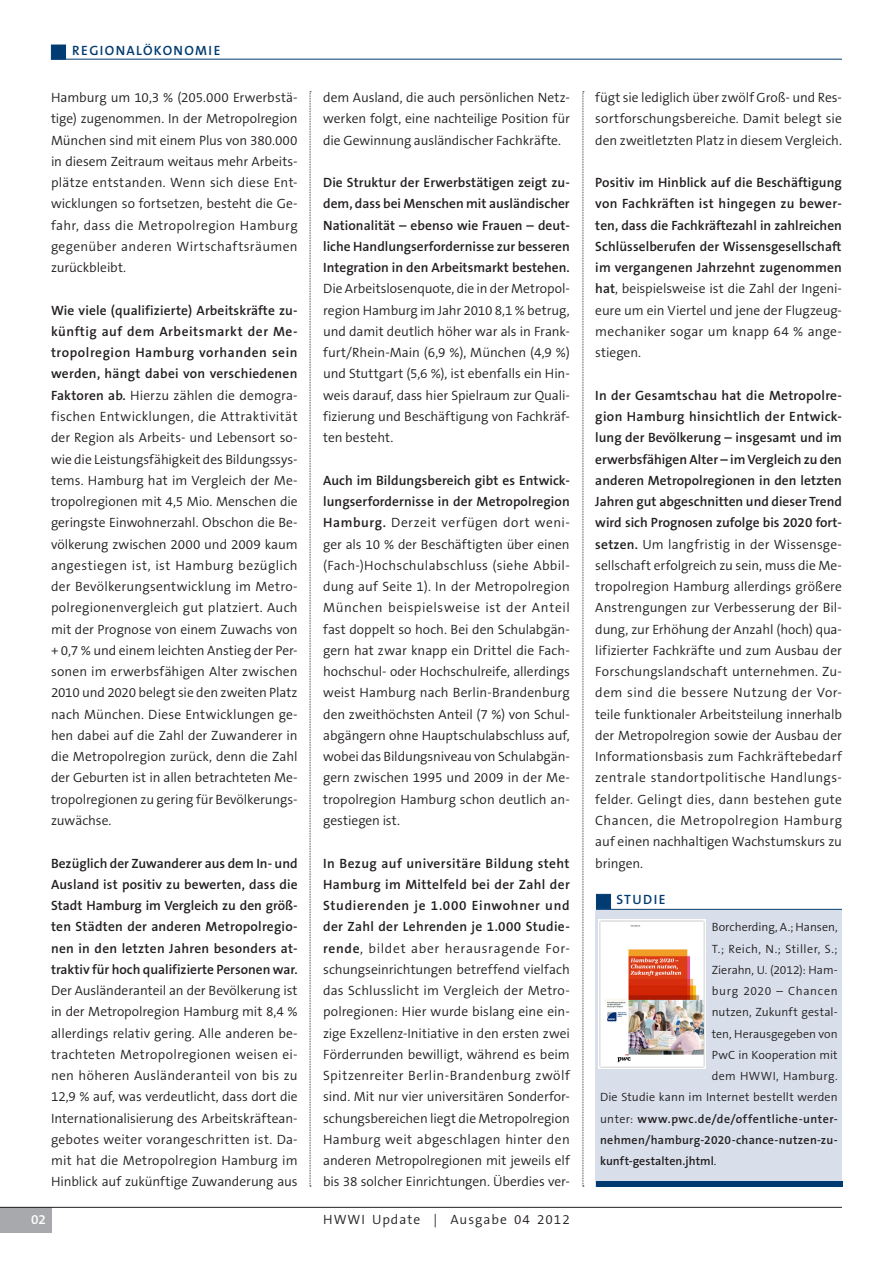
<style>
.page{position:relative;width:893px;height:1263px;background:#fff}
.page>*{position:absolute;margin:0;border:0;box-sizing:border-box;transform-origin:0 0}
.Fliesstext{font:300 13.5px/21.3px "The Sans B4";color:#231f20;text-align:justify}
.Fliesstext-2{font:600 13.5px/21.3px "The Sans B6";letter-spacing:.005em;color:#231f20;text-align:justify}
.Fliesstext-3{font:300 13.5px "The Sans B4";letter-spacing:.075em;color:#231f20}
.Themen{font:600 13.5px "The Sans B6";letter-spacing:.1em;color:#003b71}
.t1{font:600 13.5px "The Sans B6";color:#fff}
.Fliesstext-4{font:300 12px "The Sans B4";letter-spacing:.01em;color:#231f20}
.Fliesstext-5{font:600 12px "The Sans B6";letter-spacing:.025em;color:#231f20}
.Fliesstext-6{font:300 12px "The Sans B4";letter-spacing:.035em;color:#231f20}
.Fliesstext-7{font:600 12px "The Sans B6";letter-spacing:.005em;color:#231f20}
.Fliesstext-8{font:300 12px "The Sans B4";letter-spacing:.05em;color:#231f20}
.Fliesstext-9{font:300 12px "The Sans B4";letter-spacing:.03em;color:#231f20}
.s1{font-family:"The Sans B6";font-weight:600}
.s2{font-family:"The Sans B4";font-weight:300}
</style>
<div class="page">
<svg style="left:310px;top:91px;width:1px;height:1096px"></svg>
<div style="left:51px;top:45px;width:15px;height:15px;background:#003b71"></div>
<hr style="left:51px;top:59px;width:791px;height:1px;background:#003b71">
<div style="left:0;top:1208px;width:51px;height:25px;background:#a8a9ad"></div>
<hr style="left:0;top:1207px;width:842px;height:1px;background:#231f20">
<svg style="left:583px;top:91px;width:1px;height:1096px"></svg>
<div style="left:596px;top:910px;width:246px;height:276px;background:#d8dfeb"></div>
<div style="left:596px;top:1180px;width:246px;height:6px;background:#003b71"></div>
<hr style="left:596px;top:909px;width:246px;height:1px;background:#003b71">
<div style="left:596px;top:894px;width:15px;height:15px;background:#003b71;border:1px solid #003b71"></div>
<img style="left:598px;top:919px;width:107px;height:149px">
<p class="Themen" style="left:72px;top:43px;width:150px">REGIONALÖKONOMIE</p>
<p class="Fliesstext" style="left:51px;top:87px;width:248px">Hamburg um 10,3 % (205.000 Erwerbstä&shy;tige) zugenommen. In der Metropolregion München sind mit einem Plus von 380.000 in diesem Zeitraum weitaus mehr Arbeits&shy;plätze entstanden. Wenn sich diese Ent&shy;wicklungen so fortsetzen, besteht die Ge&shy;fahr, dass die Metropolregion Hamburg gegenüber anderen Wirtschaftsräumen zurückbleibt.</p>
<p class="Fliesstext" style="left:51px;top:300px;width:248px"><span class="s1">Wie viele (qualifizierte) Arbeitskräfte zu&shy;künftig auf dem Arbeitsmarkt der Me&shy;tropolregion Hamburg vorhanden sein werden, hängt dabei von verschiedenen Faktoren ab.</span> Hierzu zählen die demogra&shy;fischen Entwicklungen, die Attraktivität der Region als Arbeits- und Lebensort so&shy;wie die Leistungsfähigkeit des Bildungssys&shy;tems. Hamburg hat im Vergleich der Me&shy;tropolregionen mit 4,5 Mio. Menschen die geringste Einwohnerzahl. Obschon die Be&shy;völkerung zwischen 2000 und 2009 kaum angestiegen ist, ist Hamburg bezüglich der Bevölkerungsentwicklung im Metro&shy;polregionenvergleich gut platziert. Auch mit der Prognose von einem Zuwachs von + 0,7 % und einem leichten Anstieg der Per&shy;sonen im erwerbsfähigen Alter zwischen 2010 und 2020 belegt sie den zweiten Platz nach München. Diese Entwicklungen ge&shy;hen dabei auf die Zahl der Zuwanderer in die Metropolregion zurück, denn die Zahl der Geburten ist in allen betrachteten Me&shy;tropolregionen zu gering für Bevölkerungs&shy;zuwächse.</p>
<p class="Fliesstext" style="left:51px;top:853px;width:248px"><span class="s1">Bezüglich der Zuwanderer aus dem In- und Ausland ist positiv zu bewerten, dass die Stadt Hamburg im Vergleich zu den größ&shy;ten Städten der anderen Metropolregio&shy;nen in den letzten Jahren besonders at&shy;traktiv für hoch qualifizierte Personen war.<br></span>Der Ausländeranteil an der Bevölkerung ist in der Metropolregion Hamburg mit 8,4 % allerdings relativ gering. Alle anderen be&shy;trachteten Metropolregionen weisen ei&shy;nen höheren Ausländeranteil von bis zu 12,9 % auf, was verdeutlicht, dass dort die Internationalisierung des Arbeitskräftean&shy;gebotes weiter vorangeschritten ist. Da&shy;mit hat die Metropolregion Hamburg im Hinblick auf zukünftige Zuwanderung aus</p>
<p class="Fliesstext" style="left:323px;top:87px;width:248px">dem Ausland, die auch persönlichen Netz&shy;werken folgt, eine nachteilige Position für die Gewinnung ausländischer Fachkräfte.</p>
<p class="Fliesstext" style="left:323px;top:172px;width:248px"><span class="s1">Die Struktur der Erwerbstätigen zeigt zu&shy;dem, dass bei Menschen mit ausländischer Nationalität – ebenso wie Frauen – deut&shy;liche Handlungserfordernisse zur besseren Integration in den Arbeitsmarkt bestehen.<br></span>Die Arbeitslosenquote, die in der Metropol&shy;region Hamburg im Jahr 2010 8,1 % betrug, und damit deutlich höher war als in Frank&shy;furt/Rhein-Main (6,9 %), München (4,9 %) und Stuttgart (5,6 %), ist ebenfalls ein Hin&shy;weis darauf, dass hier Spielraum zur Quali&shy;fizierung und Beschäftigung von Fachkräf&shy;ten besteht.</p>
<p class="Fliesstext" style="left:323px;top:470px;width:248px"><span class="s1">Auch im Bildungsbereich gibt es Entwick&shy;lungserfordernisse in der Metropolregion Hamburg.</span> Derzeit verfügen dort weni&shy;ger als 10 % der Beschäftigten über einen (Fach-)Hochschulabschluss (siehe Abbil&shy;dung auf Seite 1). In der Metropolregion München beispielsweise ist der Anteil fast doppelt so hoch. Bei den Schulabgän&shy;gern hat zwar knapp ein Drittel die Fach&shy;hochschul- oder Hochschulreife, allerdings weist Hamburg nach Berlin-Brandenburg den zweithöchsten Anteil (7 %) von Schul&shy;abgängern ohne Hauptschulabschluss auf, wobei das Bildungsniveau von Schulabgän&shy;gern zwischen 1995 und 2009 in der Me&shy;tropolregion Hamburg schon deutlich an&shy;gestiegen ist.</p>
<p class="Fliesstext" style="left:323px;top:853px;width:248px"><span class="s1">In Bezug auf universitäre Bildung steht Hamburg im Mittelfeld bei der Zahl der Studierenden je 1.000 Einwohner und der Zahl der Lehrenden je 1.000 Studie&shy;rende</span>, bildet aber herausragende For&shy;schungseinrichtungen betreffend vielfach das Schlusslicht im Vergleich der Metro&shy;polregionen: Hier wurde bislang eine ein&shy;zige Exzellenz-Initiative in den ersten zwei Förderrunden bewilligt, während es beim Spitzenreiter Berlin-Brandenburg zwölf sind. Mit nur vier universitären Sonderfor&shy;schungsbereichen liegt die Metropolregion Hamburg weit abgeschlagen hinter den anderen Metropolregionen mit jeweils elf bis 38 solcher Einrichtungen. Überdies ver-</p>
<p class="t1" style="left:31px;top:1212px;width:16px">02</p>
<p class="Fliesstext-3" style="left:323px;top:1212px;width:248px">HWWI Update | Ausgabe 04 2012</p>
<p class="Fliesstext" style="left:595px;top:87px;width:248px">fügt sie lediglich über zwölf Groß- und Res&shy;sortforschungsbereiche. Damit belegt sie den zweitletzten Platz in diesem Vergleich.</p>
<p class="Fliesstext-2" style="left:595px;top:172px;width:248px">Positiv im Hinblick auf die Beschäftigung von Fachkräften ist hingegen zu bewer&shy;ten, dass die Fachkräftezahl in zahlreichen Schlüsselberufen der Wissensgesellschaft im vergangenen Jahrzehnt zugenommen hat<span class="s2">, beispielsweise ist die Zahl der Ingeni&shy;eure um ein Viertel und jene der Flugzeug&shy;mechaniker sogar um knapp 64 % ange&shy;stiegen.</span></p>
<p class="Fliesstext" style="left:595px;top:385px;width:248px"><span class="s1">In der Gesamtschau hat die Metropolre&shy;gion Hamburg hinsichtlich der Entwick&shy;lung der Bevölkerung – insgesamt und im erwerbsfähigen Alter – im Vergleich zu den anderen Metropolregionen in den letzten Jahren gut abgeschnitten und dieser Trend wird sich Prognosen zufolge bis 2020 fort&shy;setzen.</span> Um langfristig in der Wissensge&shy;sellschaft erfolgreich zu sein, muss die Me&shy;tropolregion Hamburg allerdings größere Anstrengungen zur Verbesserung der Bil&shy;dung, zur Erhöhung der Anzahl (hoch) qua&shy;lifizierter Fachkräfte und zum Ausbau der Forschungslandschaft unternehmen. Zu&shy;dem sind die bessere Nutzung der Vor&shy;teile funktionaler Arbeitsteilung innerhalb der Metropolregion sowie der Ausbau der Informationsbasis zum Fachkräftebedarf zentrale standortpolitische Handlungs&shy;felder. Gelingt dies, dann bestehen gute Chancen, die Metropolregion Hamburg auf einen nachhaltigen Wachstumskurs zu bringen.</p>
<p class="Themen" style="left:617px;top:892px;width:51px">STUDIE</p>
<p class="Fliesstext-4" style="left:712px;top:921px;width:127px">Borcherding, A.; Hansen,</p>
<p class="Fliesstext-6" style="left:712px;top:942px;width:127px">T.; Reich, N.; Stiller, S.;</p>
<p class="Fliesstext-4" style="left:712px;top:963px;width:127px">Zierahn, U. (2012): Ham-</p>
<p class="Fliesstext-8" style="left:712px;top:984px;width:127px">burg 2020 – Chancen</p>
<p class="Fliesstext-4" style="left:712px;top:1006px;width:127px">nutzen, Zukunft gestal-</p>
<p class="Fliesstext-4" style="left:712px;top:1027px;width:127px">ten, Herausgegeben von</p>
<p class="Fliesstext-4" style="left:712px;top:1048px;width:127px">PwC in Kooperation mit</p>
<p class="Fliesstext-9" style="left:712px;top:1070px;width:127px">dem HWWI, Hamburg.</p>
<p class="Fliesstext-4" style="left:600px;top:1091px;width:239px">Die Studie kann im Internet bestellt werden</p>
<p class="Fliesstext-5" style="left:600px;top:1112px;width:239px"><span class="s2">unter:</span> www.pwc.de/de/offentliche-unter-</p>
<p class="Fliesstext-5" style="left:600px;top:1133px;width:239px">nehmen/hamburg-2020-chance-nutzen-zu-</p>
<p class="Fliesstext-7" style="left:600px;top:1155px;width:118px">kunft-gestalten.jhtml<span class="s2">.</span></p>
</div>
